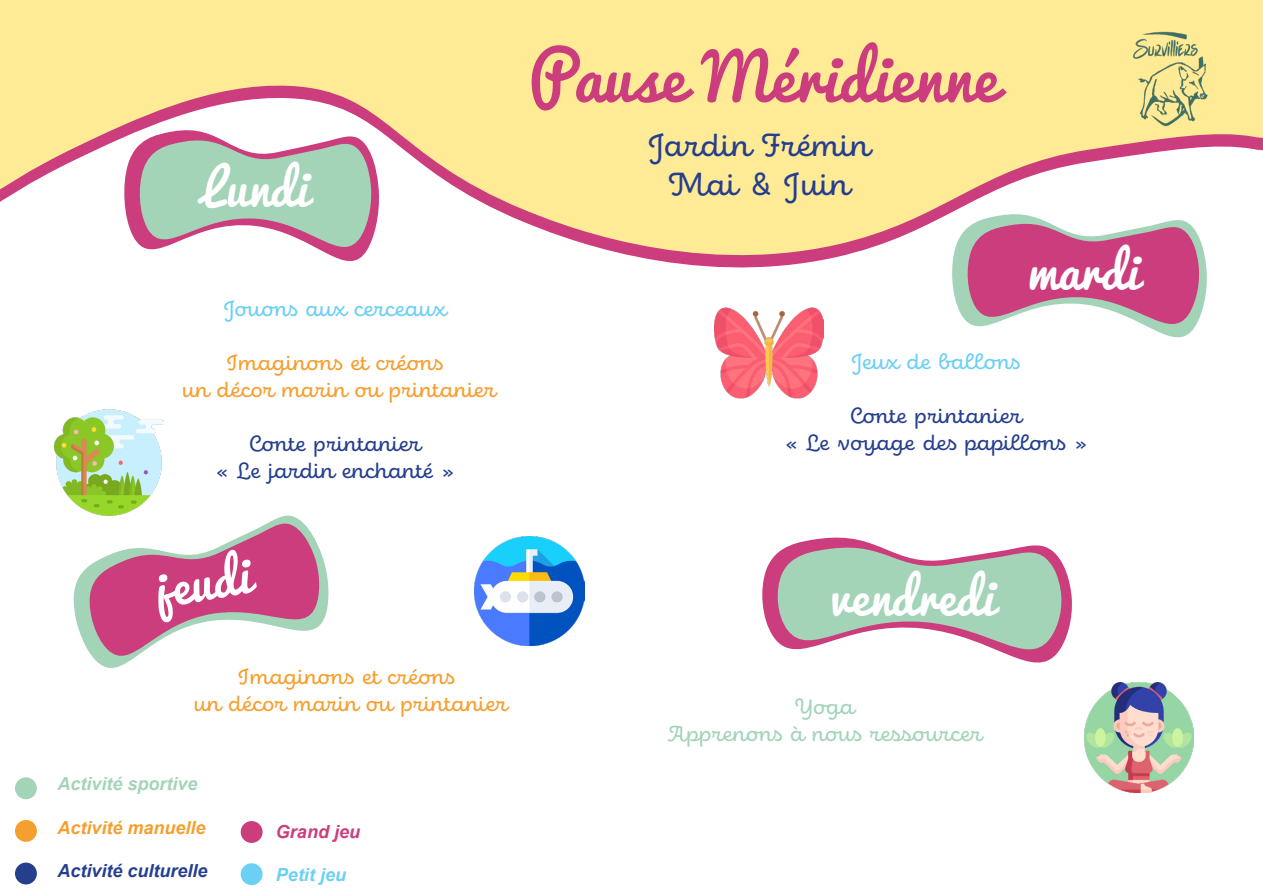
<style>
.page{position:relative;width:1263px;height:893px;background:#fff}
.page>*{position:absolute;margin:0;border:0;box-sizing:border-box;transform-origin:0 0}
.t1{font:64.35px "Pacifico";color:#cc3d7d}
.t2{font:48.6px "Pacifico";color:#fff}
.t3{font:32.7px "Eldwin Script";color:#253f8e}
.t4{font:22.5px "Eldwin Script";color:#f59f2f}
.t5{font:22.5px "Eldwin Script";color:#253f8e}
.t6{font:22.5px "Eldwin Script";color:#6bcff6}
.t7{font:22.5px "Eldwin Script";color:#a3d4b8}
.t8{font:italic 700 18px "Arial";color:#253f8e}
.t9{font:italic 700 18px "Arial";color:#a3d4b8}
.t10{font:italic 700 18px "Arial";color:#f59f2f}
.t11{font:italic 700 18px "Arial";color:#cc3d7d}
.t12{font:italic 700 18px "Arial";color:#6bcff6}
</style>
<div class="page">
<svg style="left:0;top:0;width:1263px;height:268px;fill:#ffea96"></svg>
<img style="left:1130px;top:29px;width:81px;height:99px">
<svg style="left:950px;top:207px;width:258px;height:131px"></svg>
<svg style="left:73px;top:515px;width:256px;height:135px"></svg>
<svg style="left:88px;top:520px;width:233px;height:148px"></svg>
<svg style="left:762px;top:537px;width:310px;height:109px"></svg>
<svg style="left:775px;top:542px;width:287px;height:121px"></svg>
<div style="left:241px;top:821px;width:22px;height:22px;background:#cc3d7d;border-radius:50%"></div>
<div style="left:241px;top:863px;width:22px;height:22px;background:#6bcff6;border-radius:50%"></div>
<div style="left:15px;top:777px;width:22px;height:22px;background:#a3d4b8;border-radius:50%"></div>
<div style="left:15px;top:820px;width:22px;height:22px;background:#f59f2f;border-radius:50%"></div>
<div style="left:15px;top:863px;width:22px;height:21px;background:#253f8e;border-radius:50%"></div>
<img style="left:1084px;top:682px;width:110px;height:110px">
<img style="left:714px;top:307px;width:110px;height:92px">
<img style="left:475px;top:536px;width:109px;height:110px">
<img style="left:54px;top:409px;width:109px;height:108px">
<p class="t2" style="left:202px;top:162px;width:108px">Lundi</p>
<p class="t6" style="left:224px;top:296px;width:224px">Jouons aux cerceaux</p>
<p class="t4" style="left:227px;top:350px;width:218px">Imaginons et créons</p>
<p class="t4" style="left:182px;top:377px;width:315px">un décor marin ou printanier</p>
<p class="t5" style="left:250px;top:431px;width:172px">Conte printanier</p>
<p class="t5" style="left:216px;top:458px;width:241px">« Le jardin enchanté »</p>
<p class="t2" style="left:151px;top:565px;width:97px;rotate:-10deg">jeudi</p>
<p class="t1" style="left:529px;top:43px;width:470px">Pause Méridienne</p>
<p class="t3" style="left:649px;top:127px;width:223px">Jardin Frémin</p>
<p class="t3" style="left:669px;top:167px;width:182px">Mai &amp; Juin</p>
<p class="t2" style="left:1027px;top:245px;width:113px">mardi</p>
<p class="t6" style="left:852px;top:349px;width:170px">Jeux de ballons</p>
<p class="t5" style="left:851px;top:403px;width:172px">Conte printanier</p>
<p class="t5" style="left:785px;top:430px;width:304px">« Le voyage des papillons »</p>
<p class="t2" style="left:830px;top:571px;width:167px">vendredi</p>
<p class="t4" style="left:239px;top:664px;width:218px">Imaginons et créons</p>
<p class="t4" style="left:194px;top:691px;width:315px">un décor marin ou printanier</p>
<p class="t7" style="left:795px;top:694px;width:61px">Yoga</p>
<p class="t7" style="left:668px;top:721px;width:316px">Apprenons à nous ressourcer</p>
<p class="t9" style="left:58px;top:772px;width:142px">Activité sportive</p>
<p class="t10" style="left:58px;top:815px;width:150px">Activité manuelle</p>
<p class="t8" style="left:58px;top:858px;width:152px">Activité culturelle</p>
<p class="t11" style="left:276px;top:820px;width:86px">Grand jeu</p>
<p class="t12" style="left:276px;top:863px;width:72px">Petit jeu</p>
</div>
